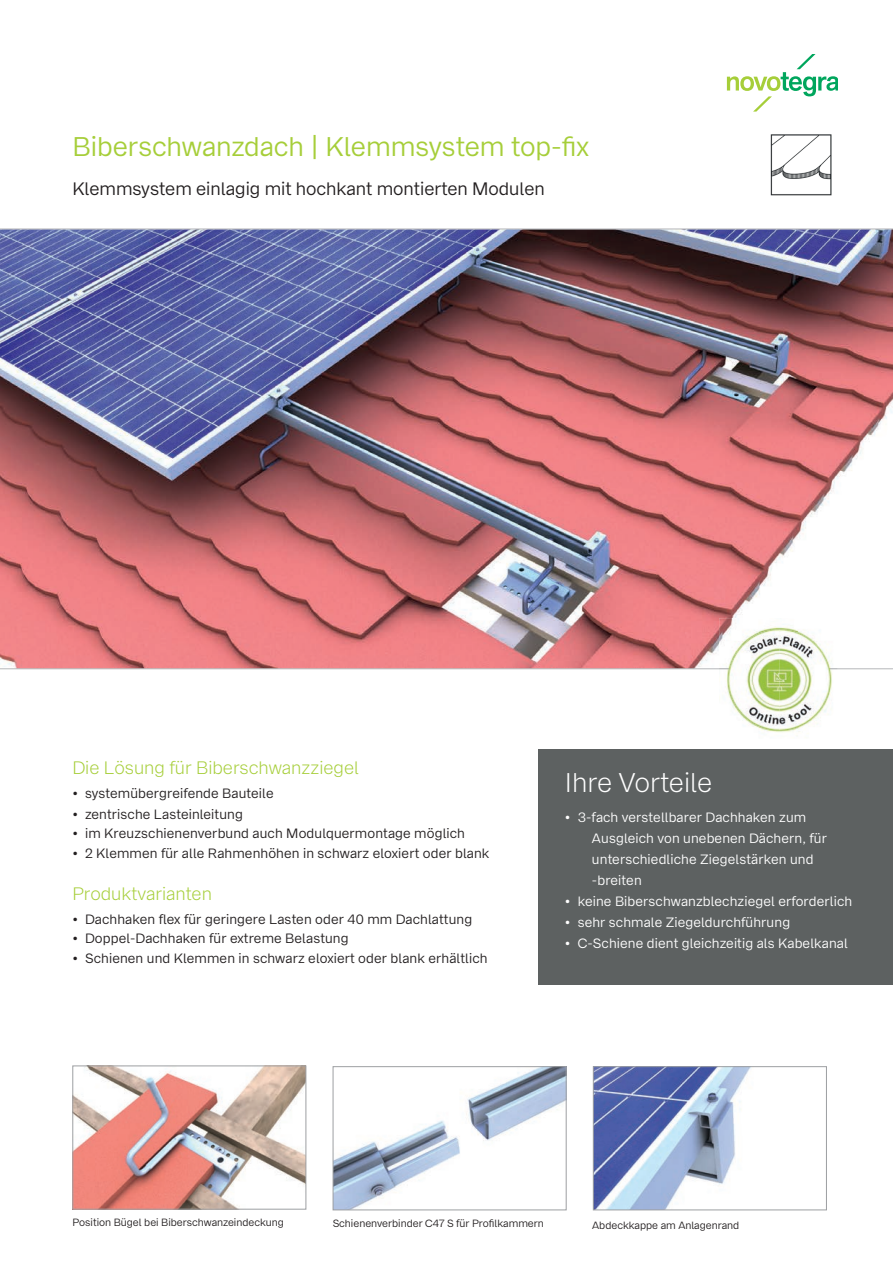
<style>
.page{position:relative;width:893px;height:1263px;background:#fff}
.page>*{position:absolute;margin:0;border:0;box-sizing:border-box;transform-origin:0 0}
.t1{font:27px "Bay Wa Sans";color:#a6ce39}
.t2{font:300 27px "Bay Wa Sans";color:#fff}
.t3{font:18px "Bay Wa Sans";color:#231f20}
.t4{font:300 18px "Bay Wa Sans";color:#a6ce39}
.t5{font:13.5px "Bay Wa Sans";letter-spacing:.01em;color:#231f20}
.t6{font:13.5px/21px "Bay Wa Sans";letter-spacing:.01em;color:#fff}
.t7{font:10.5px "Bay Wa Sans";color:#231f20}
</style>
<div class="page">
<svg style="left:727px;top:54px;width:110px;height:58px"></svg>
<img style="left:0;top:230px;width:893px;height:438px">
<hr style="left:0;top:229px;width:893px;height:1px;background:#9d9fa2">
<hr style="left:0;top:668px;width:893px;height:1px;background:#9d9fa2">
<img style="left:74px;top:1067px;width:230px;height:140px">
<div style="left:72px;top:1065px;width:234px;height:144px;border:1px solid #9d9fa2"></div>
<img style="left:335px;top:1068px;width:230px;height:140px">
<div style="left:333px;top:1066px;width:234px;height:144px;border:1px solid #9d9fa2"></div>
<img style="left:595px;top:1068px;width:156px;height:140px">
<div style="left:593px;top:1066px;width:234px;height:144px;border:1px solid #9d9fa2"></div>
<div style="left:538px;top:749px;width:355px;height:235px;background:#5d6161"></div>
<img style="left:719px;top:618px;width:39px;height:74px">
<img style="left:798px;top:618px;width:39px;height:114px">
<img style="left:758px;top:618px;width:40px;height:11px">
<img style="left:719px;top:668px;width:118px;height:1px">
<img style="left:728px;top:629px;width:102px;height:102px">
<img style="left:770px;top:134px;width:62px;height:62px">
<h1 class="t1" style="left:72px;top:130px;width:518px">Biberschwanzdach | Klemmsystem top-fix</h1>
<h2 class="t3" style="left:72px;top:177px;width:474px">Klemmsystem einlagig mit hochkant montierten Modulen</h2>
<h2 class="t4" style="left:72px;top:757px;width:288px">Die Lösung für Biberschwanzziegel</h2>
<p class="t5" style="left:72px;top:785px;width:203px">• systemübergreifende Bauteile</p>
<p class="t5" style="left:72px;top:806px;width:172px">• zentrische Lasteinleitung</p>
<p class="t5" style="left:72px;top:825px;width:394px">• im Kreuzschienenverbund auch Modulquermontage möglich</p>
<p class="t5" style="left:72px;top:845px;width:419px">• 2 Klemmen für alle Rahmenhöhen in schwarz eloxiert oder blank</p>
<h2 class="t4" style="left:72px;top:883px;width:141px">Produktvarianten</h2>
<p class="t5" style="left:72px;top:911px;width:401px">• Dachhaken flex für geringere Lasten oder 40 mm Dachlattung</p>
<p class="t5" style="left:72px;top:930px;width:278px">• Doppel-Dachhaken für extreme Belastung</p>
<p class="t5" style="left:72px;top:950px;width:417px">• Schienen und Klemmen in schwarz eloxiert oder blank erhältlich</p>
<h1 class="t2" style="left:565px;top:766px;width:149px">Ihre Vorteile</h1>
<p class="t6" style="left:592px;top:806px;width:237px;text-indent:-27px">• 3-fach verstellbarer Dachhaken zum<br>Ausgleich von unebenen Dächern, für unterschiedliche Ziegelstärken und -breiten</p>
<p class="t6" style="left:565px;top:890px;width:289px">• keine Biberschwanzblechziegel erforderlich</p>
<p class="t6" style="left:565px;top:911px;width:227px">• sehr schmale Ziegeldurchführung</p>
<p class="t6" style="left:565px;top:932px;width:284px">• C-Schiene dient gleichzeitig als Kabelkanal</p>
<p class="t7" style="left:72px;top:1216px;width:213px">Position Bügel bei Biberschwanzeindeckung</p>
<p class="t7" style="left:333px;top:1217px;width:213px">Schienenverbinder C47 S für Profilkammern</p>
<p class="t7" style="left:592px;top:1219px;width:149px">Abdeckkappe am Anlagenrand</p>
</div>
